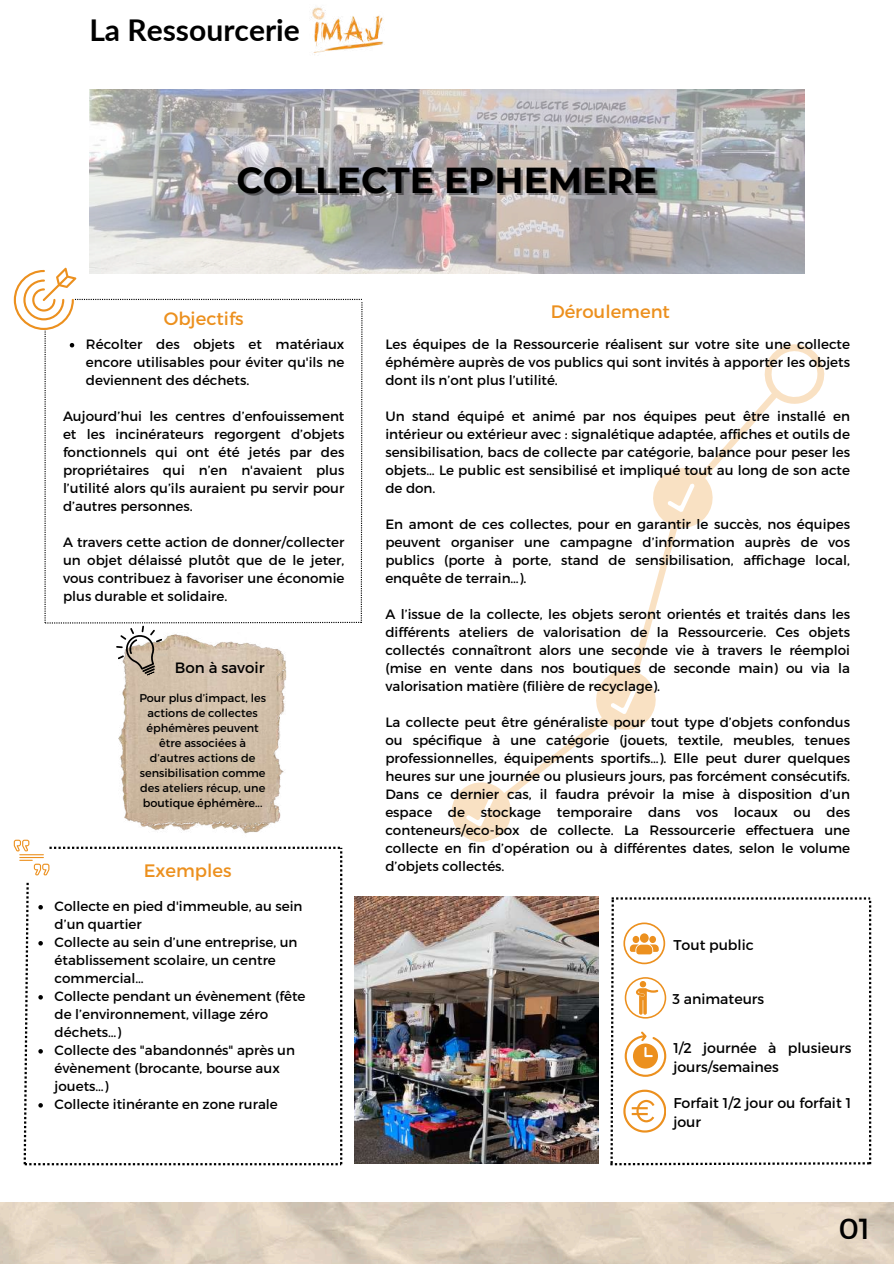
<style>
.page{position:relative;width:894px;height:1264px;background:#fff}
.page>*{position:absolute;margin:0;border:0;box-sizing:border-box;transform-origin:0 0}
.t1{font:700 36px "Montserrat";color:#000}
.t2{font:700 30px "Lato";color:#000}
.t3{font:28.95px "Montserrat";color:#000}
.t4{font:18px "Montserrat";color:#ec901e}
.t5{font:15px "Montserrat";color:#000}
.t6{font:14.1px/19.5px "Montserrat";color:#000}
.t7{font:13.5px/18px "Montserrat";color:#000;text-align:justify}
.t8{font:11.25px/15px "Montserrat";color:#000;text-align:center}
</style>
<div class="page">
<svg style="left:362px;top:336px;width:463px;height:506px"></svg>
<img style="left:89px;top:89px;width:714px;height:184px">
<img style="left:311px;top:7px;width:73px;height:48px">
<img style="left:118px;top:676px;width:169px;height:158px">
<svg style="left:14px;top:839px;width:328px;height:326px"></svg>
<img style="left:355px;top:896px;width:243px;height:267px">
<svg style="left:610px;top:897px;width:261px;height:268px"></svg>
<svg style="left:14px;top:268px;width:348px;height:408px"></svg>
<h2 class="t2" style="left:89px;top:11px;width:212px">La Ressourcerie</h2>
<h1 class="t1" style="left:236px;top:158px;width:422px">COLLECTE EPHEMERE</h1>
<h3 class="t4" style="left:164px;top:307px;width:81px">Objectifs</h3>
<p class="t7" style="left:86px;top:334px;width:260px">Récolter des objets et matériaux encore utilisables pour éviter qu'ils ne deviennent des déchets.</p>
<p class="t7" style="left:63px;top:406px;width:283px">Aujourd’hui les centres d’enfouissement et les incinérateurs regorgent d’objets fonctionnels qui ont été jetés par des propriétaires qui n’en n'avaient plus l’utilité alors qu’ils auraient pu servir pour d’autres personnes.</p>
<p class="t7" style="left:63px;top:532px;width:283px">A travers cette action de donner/collecter un objet délaissé plutôt que de le jeter, vous contribuez à favoriser une économie plus durable et solidaire.</p>
<p class="t5" style="left:175px;top:658px;width:91px">Bon à savoir</p>
<p class="t8" style="left:139px;top:689px;width:128px">Pour plus d’impact, les actions de collectes éphémères peuvent être associées à d’autres actions de sensibilisation comme des ateliers récup, une boutique éphémère...</p>
<h3 class="t4" style="left:144px;top:858px;width:89px">Exemples</h3>
<p class="t7" style="left:55px;top:896px;width:252px;text-align:left">Collecte en pied d'immeuble, au sein d’un quartier<br>Collecte au sein d’une entreprise, un établissement scolaire, un centre commercial…<br>Collecte pendant un évènement (fête de l’environnement, village zéro déchets…)<br>Collecte des "abandonnés" après un évènement (brocante, bourse aux jouets…)<br>Collecte itinérante en zone rurale</p>
<h3 class="t4" style="left:550px;top:299px;width:121px">Déroulement</h3>
<p class="t7" style="left:385px;top:334px;width:466px">Les équipes de la Ressourcerie réalisent sur votre site une collecte éphémère auprès de vos publics qui sont invités à apporter les objets dont ils n’ont plus l’utilité.</p>
<p class="t7" style="left:385px;top:406px;width:466px">Un stand équipé et animé par nos équipes peut être installé en intérieur ou extérieur avec : signalétique adaptée, affiches et outils de sensibilisation, bacs de collecte par catégorie, balance pour peser les objets… Le public est sensibilisé et impliqué tout au long de son acte de don.</p>
<p class="t7" style="left:385px;top:514px;width:466px">En amont de ces collectes, pour en garantir le succès, nos équipes peuvent organiser une campagne d’information auprès de vos publics (porte à porte, stand de sensibilisation, affichage local, enquête de terrain…).</p>
<p class="t7" style="left:385px;top:604px;width:466px">A l’issue de la collecte, les objets seront orientés et traités dans les différents ateliers de valorisation de la Ressourcerie. Ces objets collectés connaîtront alors une seconde vie à travers le réemploi (mise en vente dans nos boutiques de seconde main) ou via la valorisation matière (filière de recyclage).</p>
<p class="t7" style="left:385px;top:712px;width:466px">La collecte peut être généraliste pour tout type d’objets confondus ou spécifique à une catégorie (jouets, textile, meubles, tenues professionnelles, équipements sportifs…). Elle peut durer quelques heures sur une journée ou plusieurs jours, pas forcément consécutifs.<br>Dans ce dernier cas, il faudra prévoir la mise à disposition d’un espace de stockage temporaire dans vos locaux ou des conteneurs/eco-box de collecte. La Ressourcerie effectuera une collecte en fin d’opération ou à différentes dates, selon le volume d’objets collectés.</p>
<p class="t6" style="left:673px;top:934px;width:82px">Tout public</p>
<p class="t6" style="left:672px;top:988px;width:93px">3 animateurs</p>
<p class="t6" style="left:673px;top:1037px;width:179px">1/2 journée à plusieurs jours/semaines</p>
<p class="t6" style="left:673px;top:1092px;width:179px">Forfait 1/2 jour ou forfait 1 jour</p>
<h3 class="t3" style="left:838px;top:1209px;width:33px">01</h3>
</div>
